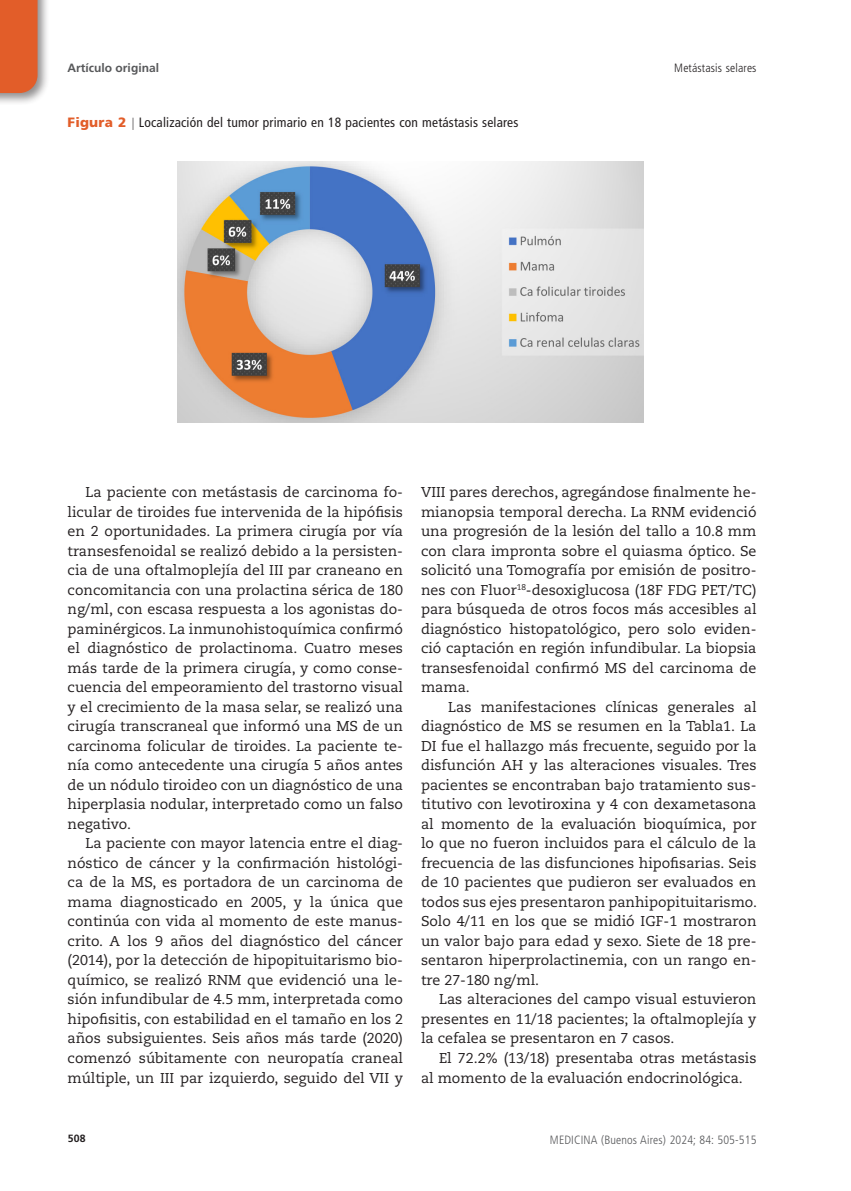
<style>
.page{position:relative;width:851px;height:1191px;background:#fff}
.page>*{position:absolute;margin:0;border:0;box-sizing:border-box;transform-origin:0 0}
.texto1{font:14.25px/19.5px "Caecilia LT Std";color:#231f20;text-align:justify}
.epigrafe{font:condensed 13.5px "Frutiger LT Std";letter-spacing:.01em;color:#231f20}
.t1{font:300 condensed 12px "Frutiger LT Std";letter-spacing:.01em;color:#57585a}
.t2{font:300 condensed 12px "Frutiger LT Std";letter-spacing:.01em;color:#231f20}
.t3{font:700 12px "Frutiger LT Std";color:#57585a}
.t4{font:700 10.5px "Frutiger LT Std";color:#231f20}
.s1{font-weight:900;font-stretch:normal;color:#e25d29}
</style>
<div class="page">
<div style="left:0;top:0;width:50px;height:105px;background:#231f20;opacity:.5"></div>
<div style="left:0;top:0;width:38px;height:93px;background:#e25d29"></div>
<img style="left:177px;top:162px;width:466px;height:261px">
<p class="t3" style="left:68px;top:61px;width:93px">Artículo original</p>
<p class="t2" style="left:674px;top:61px;width:84px">Metástasis selares</p>
<p class="epigrafe" style="left:68px;top:115px;width:452px"><span class="s1">Figura 2</span> Localización del tumor primario en 18 pacientes con metástasis selares</p>
<p class="texto1" style="left:68px;top:483px;width:337px;text-indent:18px">La paciente con metástasis de carcinoma fo&shy;licular de tiroides fue intervenida de la hipófisis en 2 oportunidades. La primera cirugía por vía transesfenoidal se realizó debido a la persisten&shy;cia de una oftalmoplejía del III par craneano en concomitancia con una prolactina sérica de 180 ng/ml, con escasa respuesta a los agonistas do&shy;paminérgicos. La inmunohistoquímica confirmó el diagnóstico de prolactinoma. Cuatro meses más tarde de la primera cirugía, y como conse&shy;cuencia del empeoramiento del trastorno visual y el crecimiento de la masa selar, se realizó una cirugía transcraneal que informó una MS de un carcinoma folicular de tiroides. La paciente te&shy;nía como antecedente una cirugía 5 años antes de un nódulo tiroideo con un diagnóstico de una hiperplasia nodular, interpretado como un falso negativo.</p>
<p class="texto1" style="left:68px;top:834px;width:337px;text-indent:18px">La paciente con mayor latencia entre el diag&shy;nóstico de cáncer y la confirmación histológi&shy;ca de la MS, es portadora de un carcinoma de mama diagnosticado en 2005, y la única que continúa con vida al momento de este manus&shy;crito. A los 9 años del diagnóstico del cáncer (2014), por la detección de hipopituitarismo bio&shy;químico, se realizó RNM que evidenció una le&shy;sión infundibular de 4.5 mm, interpretada como hipofisitis, con estabilidad en el tamaño en los 2 años subsiguientes. Seis años más tarde (2020) comenzó súbitamente con neuropatía craneal múltiple, un III par izquierdo, seguido del VII y</p>
<p class="texto1" style="left:421px;top:483px;width:337px">VIII pares derechos, agregándose finalmente he&shy;mianopsia temporal derecha. La RNM evidenció una progresión de la lesión del tallo a 10.8 mm con clara impronta sobre el quiasma óptico. Se solicitó una Tomografía por emisión de positro&shy;nes con Fluor<sup>18</sup>-desoxiglucosa (18F FDG PET/TC) para búsqueda de otros focos más accesibles al diagnóstico histopatológico, pero solo eviden&shy;ció captación en región infundibular. La biopsia transesfenoidal confirmó MS del carcinoma de mama.</p>
<p class="texto1" style="left:421px;top:697px;width:337px;text-indent:27px">Las manifestaciones clínicas generales al diagnóstico de MS se resumen en la Tabla1. La DI fue el hallazgo más frecuente, seguido por la disfunción AH y las alteraciones visuales. Tres pacientes se encontraban bajo tratamiento sus&shy;titutivo con levotiroxina y 4 con dexametasona al momento de la evaluación bioquímica, por lo que no fueron incluidos para el cálculo de la frecuencia de las disfunciones hipofisarias. Seis de 10 pacientes que pudieron ser evaluados en todos sus ejes presentaron panhipopituitarismo.<br>Solo 4/11 en los que se midió IGF-1 mostraron un valor bajo para edad y sexo. Siete de 18 pre&shy;sentaron hiperprolactinemia, con un rango en&shy;tre 27-180 ng/ml.</p>
<p class="texto1" style="left:421px;top:990px;width:337px;text-indent:18px">Las alteraciones del campo visual estuvieron presentes en 11/18 pacientes; la oftalmoplejía y la cefalea se presentaron en 7 casos.</p>
<p class="texto1" style="left:421px;top:1048px;width:337px;text-indent:18px">El 72.2% (13/18) presentaba otras metástasis al momento de la evaluación endocrinológica.</p>
<p class="t4" style="left:68px;top:1132px;width:19px">508</p>
<p class="t1" style="left:550px;top:1132px;width:208px">MEDICINA (Buenos Aires) 2024; 84: 505-515</p>
</div>
